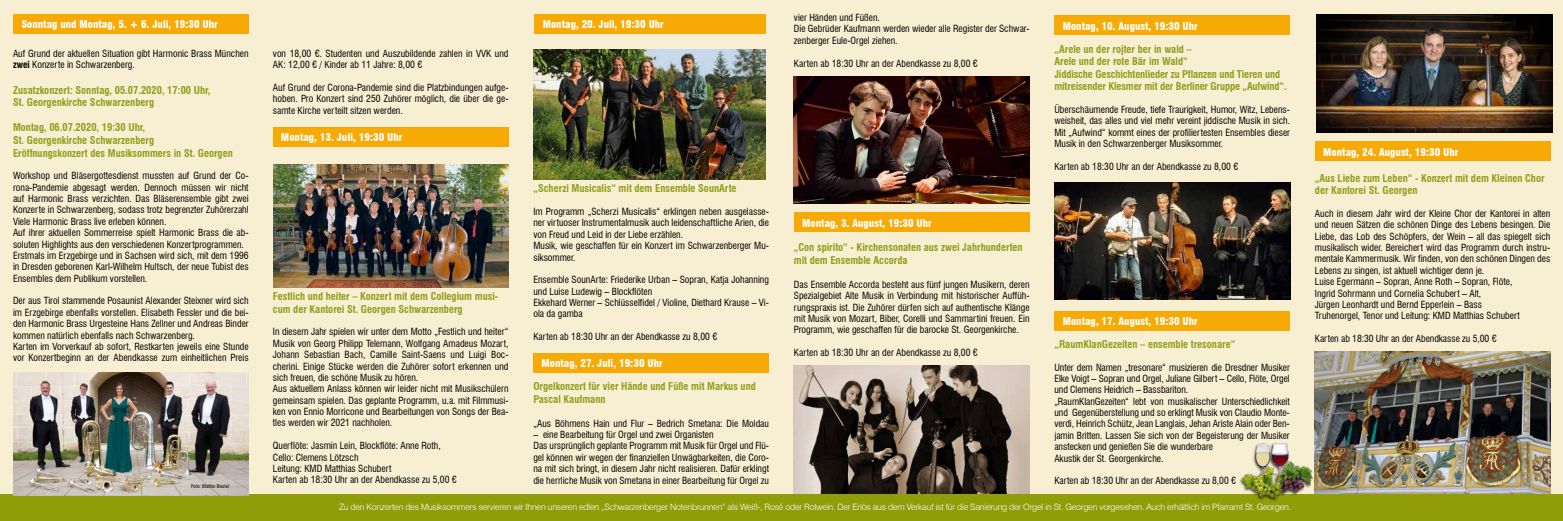
<style>
.page{position:relative;width:1563px;height:521px;background:#f8efd2}
.page>*{position:absolute;margin:0;border:0;box-sizing:border-box;transform-origin:0 0}
.t1{font:700 condensed 10.5px/12.6px "Swiss 721 BT";color:#919d1b}
.t2{font:900 condensed 10.5px "Swiss 721 BT";color:#fff}
.t3{font:condensed 9.62px/11.4px "Swiss 721 BT";color:#000}
.t4{font:300 8.75px "Swiss 721 BT";letter-spacing:-.02em;color:#fff}
.t5{font:condensed 5.25px "Swiss 721 BT";color:#000}
.s1{font-weight:700}
</style>
<div class="page">
<div style="left:13px;top:14px;width:752px;height:20px;background:#f7aa06"></div>
<div style="left:273px;top:127px;width:235px;height:20px;background:#f7aa06"></div>
<div style="left:533px;top:353px;width:236px;height:20px;background:#f7aa06"></div>
<div style="left:794px;top:212px;width:235px;height:20px;background:#f7aa06"></div>
<div style="left:1054px;top:16px;width:236px;height:19px;background:#f7aa06"></div>
<div style="left:1054px;top:311px;width:236px;height:19px;background:#f7aa06"></div>
<div style="left:1315px;top:141px;width:235px;height:20px;background:#f7aa06"></div>
<img style="left:533px;top:50px;width:232px;height:129px">
<img style="left:273px;top:164px;width:235px;height:123px">
<img style="left:1054px;top:182px;width:236px;height:118px">
<img style="left:1316px;top:15px;width:236px;height:117px">
<img style="left:1315px;top:352px;width:235px;height:143px">
<img style="left:794px;top:77px;width:235px;height:127px">
<img style="left:794px;top:365px;width:235px;height:130px">
<div style="left:0;top:495px;width:1563px;height:26px;background:#909d09"></div>
<img style="left:1240px;top:439px;width:77px;height:62px">
<div style="left:249px;top:13px;width:284px;height:26px;background:#f8efd2"></div>
<img style="left:13px;top:373px;width:236px;height:122px">
<p class="t2" style="left:22px;top:17px;width:198px">Sonntag und Montag, 5. + 6. Juli, 19:30 Uhr</p>
<p class="t2" style="left:543px;top:17px;width:123px">Montag, 20. Juli, 19:30 Uhr</p>
<p class="t3" style="left:13px;top:48px;width:237px">Auf Grund der aktuellen Situation gibt Harmonic Brass München <span class="s1">zwei</span> Konzerte in Schwarzenberg.</p>
<p class="t1" style="left:13px;top:83px;width:199px">Zusatzkonzert: Sonntag, 05.07.2020, 17:00 Uhr,<br>St. Georgenkirche Schwarzenberg</p>
<p class="t1" style="left:13px;top:121px;width:221px">Montag, 06.07.2020, 19:30 Uhr,<br>St. Georgenkirche Schwarzenberg<br>Eröffnungskonzert des Musiksommers in St. Georgen</p>
<p class="t3" style="left:13px;top:170px;width:237px">Workshop und Bläsergottesdienst mussten auf Grund der Co&shy;rona-Pandemie abgesagt werden. Dennoch müssen wir nicht auf Harmonic Brass verzichten. Das Bläserensemble gibt zwei Konzerte in Schwarzenberg, sodass trotz begrenzter Zuhörerzahl Viele Harmonic Brass live erleben können.<br>Auf ihrer aktuellen Sommerreise spielt Harmonic Brass die ab&shy;soluten Highlights aus den verschiedenen Konzertprogrammen.<br>Erstmals im Erzgebirge und in Sachsen wird sich, mit dem 1996 in Dresden geborenen Karl-Wilhelm Hultsch, der neue Tubist des Ensembles dem Publikum vorstellen.</p>
<p class="t3" style="left:13px;top:295px;width:237px">Der aus Tirol stammende Posaunist Alexander Steixner wird sich im Erzgebirge ebenfalls vorstellen. Elisabeth Fessler und die bei&shy;den Harmonic Brass Urgesteine Hans Zellner und Andreas Binder kommen natürlich ebenfalls nach Schwarzenberg.<br>Karten im Vorverkauf ab sofort, Restkarten jeweils eine Stunde vor Konzertbeginn an der Abendkasse zum einheitlichen Preis</p>
<p class="t5" style="left:191px;top:483px;width:40px">Foto: Mathis Beutel</p>
<p class="t3" style="left:273px;top:48px;width:237px">von 18,00 €. Studenten und Auszubildende zahlen in VVK und<br>AK: 12,00 € / Kinder ab 11 Jahre: 8,00 €</p>
<p class="t3" style="left:273px;top:82px;width:237px;text-align:justify">Auf Grund der Corona-Pandemie sind die Platzbindungen aufge&shy;hoben. Pro Konzert sind 250 Zuhörer möglich, die über die ge&shy;samte Kirche verteilt sitzen werden.</p>
<p class="t2" style="left:281px;top:131px;width:123px">Montag, 13. JuIi, 19:30 Uhr</p>
<p class="t1" style="left:273px;top:290px;width:227px">Festlich und heiter – Konzert mit dem Collegium musi&shy;cum der Kantorei St. Georgen Schwarzenberg</p>
<p class="t3" style="left:273px;top:326px;width:237px">In diesem Jahr spielen wir unter dem Motto „Festlich und heiter“ Musik von Georg Philipp Telemann, Wolfgang Amadeus Mozart, Johann Sebastian Bach, Camille Saint-Saens und Luigi Boc&shy;cherini. Einige Stücke werden die Zuhörer sofort erkennen und sich freuen, die schöne Musik zu hören.<br>Aus aktuellem Anlass können wir leider nicht mit Musikschülern gemeinsam spielen. Das geplante Programm, u.a. mit Filmmusi&shy;ken von Ennio Morricone und Bearbeitungen von Songs der Bea&shy;tles werden wir 2021 nachholen.</p>
<p class="t3" style="left:273px;top:440px;width:185px">Querflöte: Jasmin Lein, Blockflöte: Anne Roth, Cello: Clemens Lötzsch<br>Leitung: KMD Matthias Schubert<br>Karten ab 18:30 Uhr an der Abendkasse zu 5,00 €</p>
<p class="t1" style="left:533px;top:182px;width:205px">„Scherzi Musicalis“ mit dem Ensemble SounArte</p>
<p class="t3" style="left:533px;top:206px;width:237px">Im Programm „Scherzi Musicalis“ erklingen neben ausgelasse&shy;ner virtuoser Instrumentalmusik auch leidenschaftliche Arien, die von Freud und Leid in der Liebe erzählen.<br>Musik, wie geschaffen für ein Konzert im Schwarzenberger Mu&shy;siksommer.</p>
<p class="t3" style="left:533px;top:274px;width:237px">Ensemble SounArte: Friederike Urban – Sopran, Katja Johanning und Luise Ludewig – Blockflöten<br>Ekkehard Werner – Schlüsselfidel / Violine, Diethard Krause – Vi&shy;ola da gamba</p>
<p class="t3" style="left:533px;top:331px;width:185px">Karten ab 18:30 Uhr an der Abendkasse zu 8,00 €</p>
<p class="t2" style="left:541px;top:357px;width:123px">Montag, 27. Juli, 19:30 Uhr</p>
<p class="t1" style="left:533px;top:380px;width:224px">Orgelkonzert für vier Hände und Füße mit Markus und<br>Pascal Kaufmann</p>
<p class="t3" style="left:533px;top:417px;width:237px">„Aus Böhmens Hain und Flur – Bedrich Smetana: Die Moldau</p>
<p class="t3" style="left:533px;top:429px;width:237px">– eine Bearbeitung für Orgel und zwei Organisten<br>Das ursprünglich geplante Programm mit Musik für Orgel und Flü&shy;gel können wir wegen der finanziellen Unwägbarkeiten, die Coro&shy;na mit sich bringt, in diesem Jahr nicht realisieren. Dafür erklingt die herrliche Musik von Smetana in einer Bearbeitung für Orgel zu</p>
<p class="t3" style="left:794px;top:12px;width:237px">vier Händen und Füßen.<br>Die Gebrüder Kaufmann werden wieder alle Register der Schwar&shy;zenberger Eule-Orgel ziehen.</p>
<p class="t3" style="left:794px;top:57px;width:185px">Karten ab 18:30 Uhr an der Abendkasse zu 8,00 €</p>
<p class="t2" style="left:802px;top:216px;width:131px">Montag, 3. August, 19:30 Uhr</p>
<p class="t1" style="left:794px;top:241px;width:230px">„Con spirito“ - Kirchensonaten aus zwei Jahrhunderten mit dem Ensemble Accorda</p>
<p class="t3" style="left:794px;top:279px;width:237px;text-align:justify">Das Ensemble Accorda besteht aus fünf jungen Musikern, deren Spezialgebiet Alte Musik in Verbindung mit historischer Auffüh&shy;rungspraxis ist. Die Zuhörer dürfen sich auf authentische Klänge mit Musik von Mozart, Biber, Corelli und Sammartini freuen. Ein Programm, wie geschaffen für die barocke St. Georgenkirche.</p>
<p class="t3" style="left:794px;top:347px;width:185px">Karten ab 18:30 Uhr an der Abendkasse zu 8,00 €</p>
<p class="t2" style="left:1062px;top:20px;width:137px">Montag, 10. August, 19:30 Uhr</p>
<p class="t1" style="left:1054px;top:42px;width:234px">„Arele un der rojter ber in wald –<br>Arele und der rote Bär im Wald“<br>Jiddische Geschichtenlieder zu Pflanzen und Tieren und mitreisender Klesmer mit der Berliner Gruppe „Aufwind“.</p>
<p class="t3" style="left:1054px;top:104px;width:237px;text-align:justify">Überschäumende Freude, tiefe Traurigkeit, Humor, Witz, Lebens&shy;weisheit, das alles und viel mehr vereint jiddische Musik in sich.<br>Mit „Aufwind“ kommt eines der profiliertesten Ensembles dieser Musik in den Schwarzenberger Musiksommer.</p>
<p class="t3" style="left:1054px;top:161px;width:185px">Karten ab 18:30 Uhr an der Abendkasse zu 8,00 €</p>
<p class="t2" style="left:1062px;top:315px;width:137px">Montag, 17. August, 19:30 Uhr</p>
<p class="t1" style="left:1054px;top:338px;width:182px">„RaumKlanGezeiten – ensemble tresonare“</p>
<p class="t3" style="left:1054px;top:361px;width:237px">Unter dem Namen „tresonare“ musizieren die Dresdner Musiker Elke Voigt – Sopran und Orgel, Juliane Gilbert – Cello, Flöte, Orgel und Clemens Heidrich – Bassbariton.<br>„RaumKlanGezeiten“ lebt von musikalischer Unterschiedlichkeit und Gegenüberstellung und so erklingt Musik von Claudio Monte&shy;verdi, Heinrich Schütz, Jean Langlais, Jehan Ariste Alain oder Ben&shy;jamin Britten. Lassen Sie sich von der Begeisterung der Musiker anstecken und genießen Sie die wunderbare<br>Akustik der St. Georgenkirche.</p>
<p class="t3" style="left:1054px;top:475px;width:183px">Karten ab 18:30 Uhr an der Abendkasse zu 8,00 €</p>
<p class="t4" style="left:339px;top:502px;width:953px">Zu den Konzerten des Musiksommers servieren wir Ihnen unseren edlen „Schwarzenberger Notenbrunnen“ als Weiß-, Rosé oder Rotwein. Der Erlös aus dem Verkauf ist für die Sanierung der Orgel in St. Georgen vorgesehen. Auch erhältlich im Pfarramt St. Georgen.</p>
<p class="t2" style="left:1323px;top:146px;width:137px">Montag, 24. August, 19:30 Uhr</p>
<p class="t1" style="left:1315px;top:171px;width:231px">„Aus Liebe zum Leben“ - Konzert mit dem Kleinen Chor der Kantorei St. Georgen</p>
<p class="t3" style="left:1315px;top:208px;width:237px">Auch in diesem Jahr wird der Kleine Chor der Kantorei in alten und neuen Sätzen die schönen Dinge des Lebens besingen. Die Liebe, das Lob des Schöpfers, der Wein – all das spiegelt sich musikalisch wider. Bereichert wird das Programm durch instru&shy;mentale Kammermusik. Wir finden, von den schönen Dingen des Lebens zu singen, ist aktuell wichtiger denn je.<br>Luise Egermann – Sopran, Anne Roth – Sopran, Flöte,<br>Ingrid Sohrmann und Cornelia Schubert – Alt,<br>Jürgen Leonhardt und Bernd Epperlein – Bass<br>Truhenorgel, Tenor und Leitung: KMD Matthias Schubert</p>
<p class="t3" style="left:1315px;top:333px;width:183px">Karten ab 18:30 Uhr an der Abendkasse zu 5,00 €</p>
</div>
